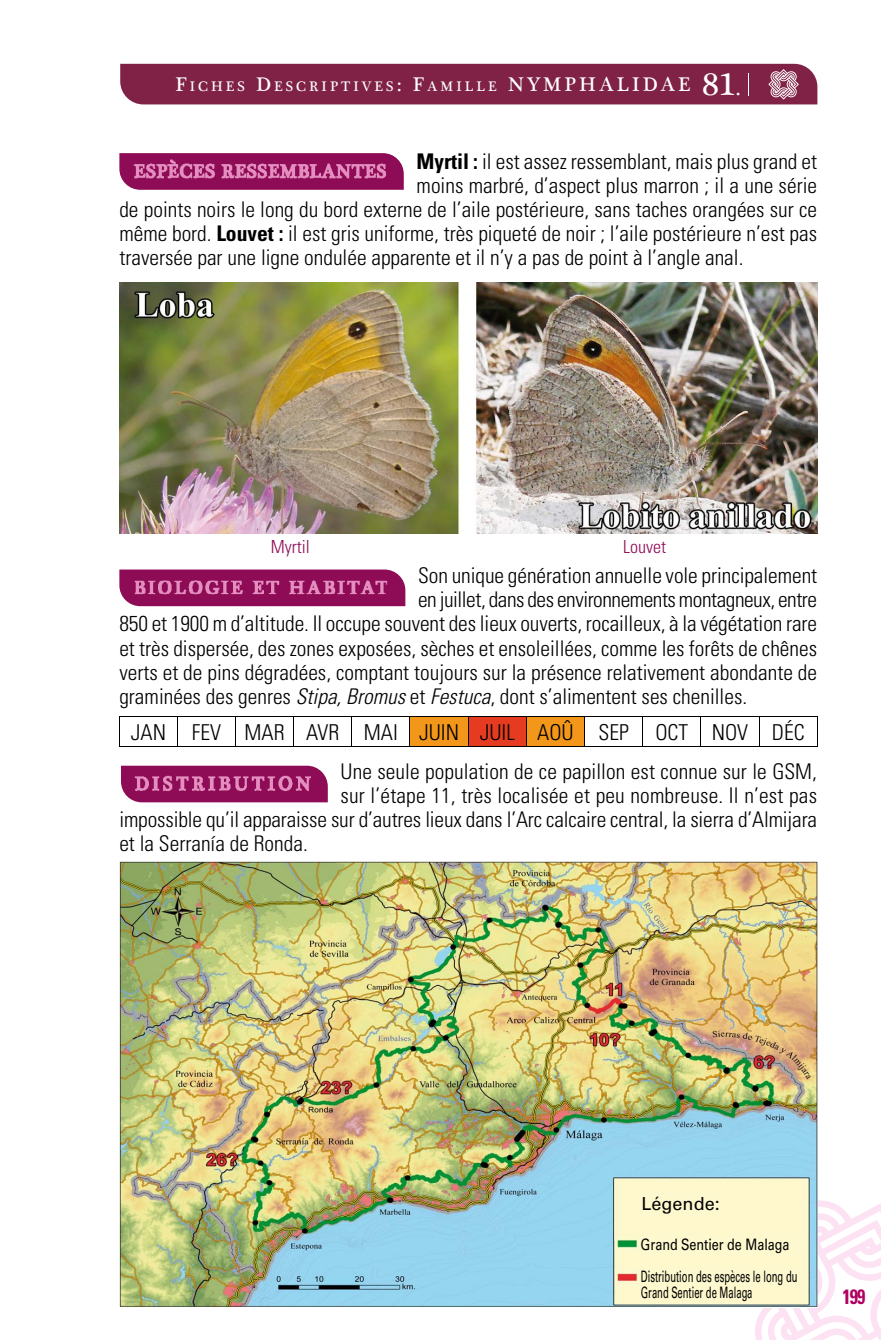
<style>
.page{position:relative;width:881px;height:1340px;background:#fff}
.page>*{position:absolute;margin:0;border:0;box-sizing:border-box;transform-origin:0 0}
.t1{font:300 condensed 21.82px "Univers";color:#000}
.t2{font:300 condensed 21.6px "Univers";color:#000}
.t3{font:300 condensed 21.6px "Univers";letter-spacing:-.02em;color:#000}
.t4{font:700 condensed 20.7px "Univers";color:#b00060;scale:.9 1}
.t5{font:300 condensed 18px "Univers";color:#8e0b56}
.t6{font:18px "Univers";color:#000}
.t7{font:15.75px/32.6px "Univers";color:#000;scale:.8 1}
.t8{font:15.75px "Univers";color:#000;scale:.6 1}
.t9{font:14.17px "Plantagenet Cherokee";letter-spacing:.215em;color:#fff}
.s1{font-size:20.25px}
.s2{font-size:32.62px}
.s3{font-size:21.15px}
.s4{font-weight:700}
.s5{font-style:italic}
</style>
<div class="page">
<svg style="left:755px;top:1200px;width:125px;height:139px"></svg>
<img style="left:119px;top:283px;width:697px;height:251px">
<svg style="left:119px;top:569px;width:286px;height:37px"></svg>
<img style="left:119px;top:861px;width:697px;height:446px">
<div style="left:120px;top:64px;width:697px;height:40px;background:#802245"></div>
<div style="left:410px;top:717px;width:174px;height:29px;background:#f3971b"></div>
<div style="left:468px;top:716px;width:58px;height:30px;background:#e53c21"></div>
<hr style="left:119px;top:716px;width:698px;height:1px;background:#000">
<hr style="left:119px;top:746px;width:698px;height:1px;background:#000">
<hr style="left:119px;top:716px;width:1px;height:30px;background:#000">
<hr style="left:177px;top:716px;width:1px;height:30px;background:#000">
<hr style="left:235px;top:716px;width:1px;height:30px;background:#000">
<hr style="left:293px;top:716px;width:1px;height:30px;background:#000">
<hr style="left:351px;top:716px;width:1px;height:30px;background:#000">
<hr style="left:409px;top:716px;width:1px;height:30px;background:#000">
<hr style="left:468px;top:716px;width:1px;height:30px;background:#000">
<hr style="left:526px;top:716px;width:1px;height:30px;background:#000">
<hr style="left:584px;top:716px;width:1px;height:30px;background:#000">
<hr style="left:642px;top:716px;width:1px;height:30px;background:#000">
<hr style="left:700px;top:716px;width:1px;height:30px;background:#000">
<hr style="left:758px;top:716px;width:1px;height:30px;background:#000">
<hr style="left:817px;top:716px;width:1px;height:30px;background:#000">
<div style="left:636px;top:1190px;width:88px;height:29px;background:#fdf8ce"></div>
<div style="left:637px;top:1235px;width:161px;height:21px;background:#fdf8ce"></div>
<div style="left:637px;top:1267px;width:161px;height:20px;background:#fdf8ce"></div>
<img style="left:119px;top:153px;width:284px;height:37px">
<img style="left:134px;top:580px;width:253px;height:14px">
<img style="left:121px;top:765px;width:207px;height:37px">
<p class="t9" style="left:175px;top:78px;width:566px"><span class="s1">F</span>ICHES <span class="s1">D</span>ESCRIPTIVES<span class="s1">: F</span>AMILLE <span class="s1">NYMPHALIDAE</span> <span class="s2">81</span><span class="s3">.</span></p>
<p class="t2" style="left:416px;top:153px;width:402px"><span class="s4">Myrtil :</span> il est assez ressemblant, mais plus grand et</p>
<p class="t2" style="left:416px;top:177px;width:402px">moins marbré, d’aspect plus marron ; il a une série</p>
<p class="t2" style="left:119px;top:201px;width:699px">de points noirs le long du bord externe de l’aile postérieure, sans taches orangées sur ce</p>
<p class="t2" style="left:119px;top:225px;width:699px">même bord. <span class="s4">Louvet :</span> il est gris uniforme, très piqueté de noir ; l’aile postérieure n’est pas</p>
<p class="t2" style="left:119px;top:249px;width:625px">traversée par une ligne ondulée apparente et il n’y a pas de point à l’angle anal.</p>
<p class="t5" style="left:271px;top:540px;width:41px">Myrtil</p>
<p class="t5" style="left:623px;top:540px;width:44px">Louvet</p>
<p class="t2" style="left:418px;top:567px;width:400px">Son unique génération annuelle vole principalement</p>
<p class="t3" style="left:418px;top:592px;width:400px">en juillet, dans des environnements montagneux, entre</p>
<p class="t2" style="left:119px;top:616px;width:699px">850 et 1900 m d’altitude. Il occupe souvent des lieux ouverts, rocailleux, à la végétation rare</p>
<p class="t2" style="left:119px;top:640px;width:699px">et très dispersée, des zones exposées, sèches et ensoleillées, comme les forêts de chênes</p>
<p class="t2" style="left:119px;top:664px;width:699px">verts et de pins dégradées, comptant toujours sur la présence relativement abondante de</p>
<p class="t2" style="left:119px;top:688px;width:629px">graminées des genres <span class="s5">Stipa, Bromus</span> et <span class="s5">Festuca</span>, dont s’alimentent ses chenilles.</p>
<p class="t1" style="left:131px;top:724px;width:675px">JAN FEV MAR AVR MAI JUIN JUIL AOÛ SEP OCT NOV DÉC</p>
<p class="t2" style="left:340px;top:763px;width:477px">Une seule population de ce papillon est connue sur le GSM,</p>
<p class="t2" style="left:340px;top:787px;width:478px">sur l’étape 11, très localisée et peu nombreuse. Il n’est pas</p>
<p class="t2" style="left:119px;top:811px;width:699px">impossible qu’il apparaisse sur d’autres lieux dans l’Arc calcaire central, la sierra d’Almijara</p>
<p class="t2" style="left:119px;top:835px;width:190px">et la Serranía de Ronda.</p>
<p class="t6" style="left:641px;top:1197px;width:80px">Légende:</p>
<p class="t7" style="left:640px;top:1229px;width:198px">Grand Sentier de Malaga<br>Distribution des espèces le long du</p>
<p class="t8" style="left:640px;top:1286px;width:187px">Grand Sentier de Malaga</p>
<p class="t4" style="left:842px;top:1288px;width:27px">199</p>
</div>
